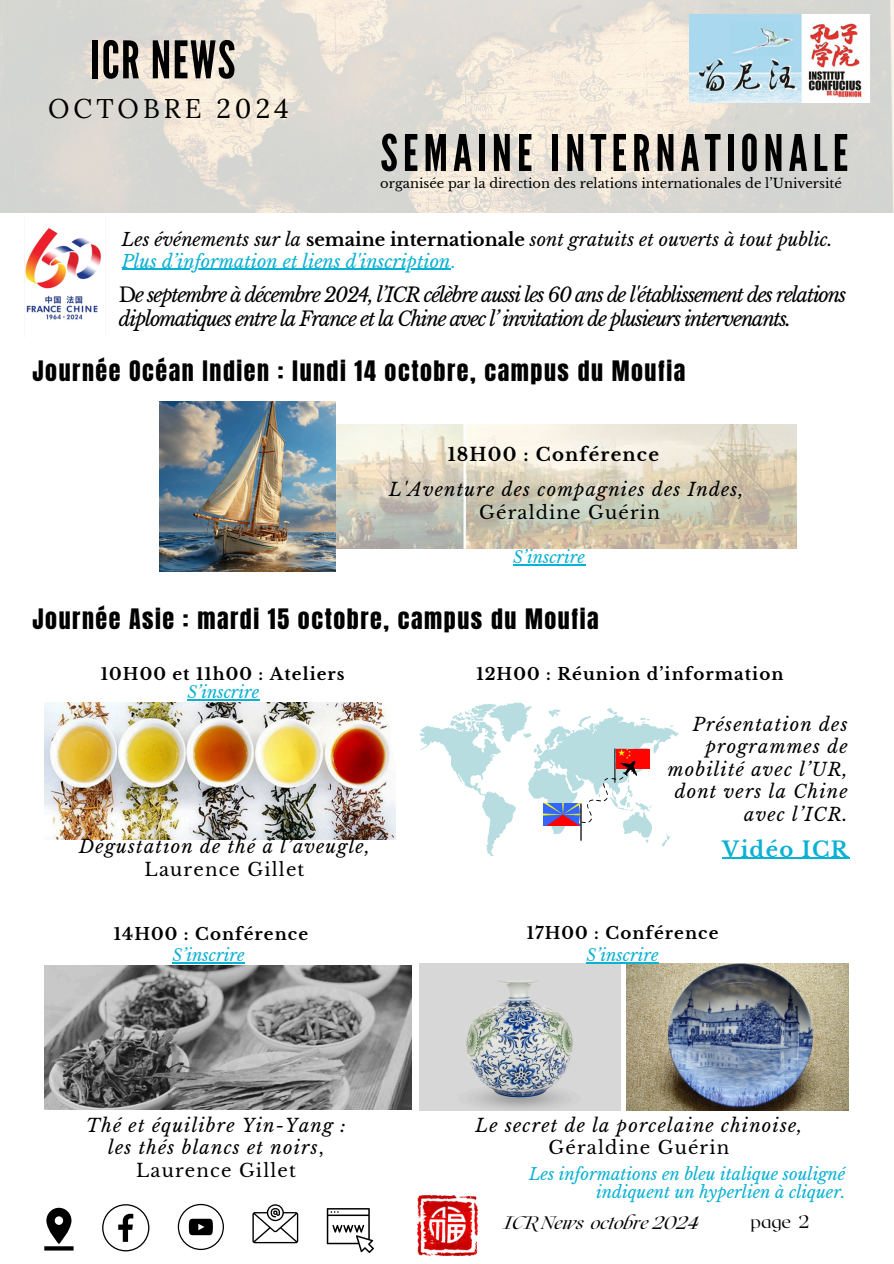
<style>
.page{position:relative;width:894px;height:1264px;background:#fff}
.page>*{position:absolute;margin:0;border:0;box-sizing:border-box;transform-origin:0 0}
.t1{font:51.6px "League Gothic";letter-spacing:.03em;color:#000}
.t2{font:50.25px "League Gothic";letter-spacing:.105em;color:#000}
.t3{font:27px "Lora";letter-spacing:.145em;color:#000}
.t4{font:24px "Anton";letter-spacing:.065em;color:#000}
.t5{font:700 21.15px "Libre Baskerville";letter-spacing:.065em;color:#0bb1d3}
.t6{font:italic 19.8px/23.7px "Libre Baskerville";letter-spacing:-.06em;color:#010101}
.t7{font:italic 18.15px/22.5px "Libre Baskerville";letter-spacing:.065em;color:#000;text-align:right}
.t8{font:18.15px "Libre Baskerville";letter-spacing:.065em;color:#000}
.t9{font:700 18.15px "Libre Baskerville";letter-spacing:.065em;color:#000}
.t10{font:italic 18px "Libre Baskerville";color:#000}
.t11{font:italic 18px "Libre Baskerville";color:#0bb1d3}
.t12{font:italic 300 18px "Roxborough CF";color:#000}
.t13{font:300 18px "Roxborough CF";color:#000}
.t14{font:700 16.65px "Libre Baskerville";letter-spacing:.065em;color:#000}
.t15{font:italic 16.5px "Libre Baskerville";color:#0bb1d3}
.t16{font:13.05px "Libre Baskerville";color:#000}
.s1{font-weight:700;font-style:normal}
.s2{font-style:normal}
</style>
<div class="page">
<svg style="left:102px;top:1204px;width:47px;height:47px"></svg>
<svg style="left:327px;top:1208px;width:47px;height:44px"></svg>
<svg style="left:178px;top:1203px;width:46px;height:46px"></svg>
<svg style="left:44px;top:1207px;width:30px;height:43px"></svg>
<svg style="left:252px;top:1204px;width:46px;height:39px"></svg>
<img style="left:0;top:0;width:893px;height:212px">
<img style="left:689px;top:15px;width:180px;height:87px">
<img style="left:417px;top:1195px;width:61px;height:61px">
<img style="left:335px;top:424px;width:461px;height:124px">
<img style="left:159px;top:401px;width:176px;height:170px">
<img style="left:419px;top:963px;width:201px;height:147px">
<img style="left:626px;top:963px;width:222px;height:146px">
<img style="left:44px;top:702px;width:351px;height:137px">
<svg style="left:419px;top:702px;width:259px;height:154px"></svg>
<img style="left:543px;top:803px;width:36px;height:22px">
<img style="left:579px;top:803px;width:2px;height:37px">
<img style="left:44px;top:965px;width:367px;height:144px">
<hr style="left:122px;top:269px;width:328px;height:1px;background:#0bb1d3">
<hr style="left:513px;top:564px;width:72px;height:1px;background:#0bb1d3">
<hr style="left:187px;top:699px;width:72px;height:1px;background:#0bb1d3">
<hr style="left:172px;top:962px;width:72px;height:1px;background:#0bb1d3">
<hr style="left:586px;top:962px;width:72px;height:1px;background:#0bb1d3">
<hr style="left:722px;top:857px;width:127px;height:2px;background:#0bb1d3">
<img style="left:24px;top:228px;width:77px;height:92px">
<p class="t1" style="left:90px;top:30px;width:146px">ICR NEWS</p>
<h5 class="t3" style="left:48px;top:91px;width:242px">OCTOBRE 2024</h5>
<h6 class="t2" style="left:380px;top:124px;width:469px">SEMAINE INTERNATIONALE</h6>
<h6 class="t16" style="left:380px;top:175px;width:463px">organisée par la direction des relations internationales de l’Université</h6>
<p class="t10" style="left:122px;top:229px;width:712px">Les événements sur la <span class="s1">semaine internationale</span> sont gratuits et ouverts à tout public.</p>
<p class="t11" style="left:122px;top:250px;width:335px">Plus d’information et liens d'inscription<span class="s2">.</span></p>
<p class="t6" style="left:119px;top:283px;width:729px"><span class="s2">D</span>e septembre à décembre 2024, l’ICR célèbre aussi les 60 ans de l'établissement des relations diplomatiques entre la France et la Chine avec l’ invitation de plusieurs intervenants.</p>
<p class="t4" style="left:33px;top:353px;width:654px">Journée Océan Indien : lundi 14 octobre, campus du Moufia</p>
<h6 class="t9" style="left:447px;top:444px;width:213px">18H00 : Conférence</h6>
<p class="t7" style="left:389px;top:479px;width:355px">L'Aventure des compagnies des Indes,</p>
<p class="t8" style="left:479px;top:501px;width:182px">Géraldine Guérin</p>
<p class="t15" style="left:513px;top:547px;width:73px">S’inscrire</p>
<h3 class="t4" style="left:33px;top:601px;width:567px">Journée Asie : mardi 15 octobre, campus du Moufia</h3>
<h6 class="t14" style="left:101px;top:663px;width:245px">10H00 et 11h00 : Ateliers</h6>
<p class="t14" style="left:476px;top:663px;width:308px">12H00 : Réunion d’information</p>
<p class="t15" style="left:187px;top:682px;width:73px">S’inscrire</p>
<h6 class="t7" style="left:667px;top:713px;width:181px">Présentation des programmes de mobilité avec l’UR, dont vers la Chine avec l’ICR.</h6>
<p class="t7" style="left:79px;top:835px;width:292px">Dégustation de thé à l’aveugle,</p>
<p class="t8" style="left:145px;top:858px;width:161px">Laurence Gillet</p>
<p class="t5" style="left:722px;top:836px;width:127px">Vidéo ICR</p>
<p class="t14" style="left:114px;top:924px;width:196px">14H00 : Conférence</p>
<h4 class="t14" style="left:526px;top:923px;width:193px">17H00 : Conférence</h4>
<p class="t15" style="left:172px;top:945px;width:73px">S’inscrire</p>
<p class="t15" style="left:586px;top:945px;width:73px">S’inscrire</p>
<p class="t7" style="left:86px;top:1114px;width:261px">Thé et équilibre Yin-Yang :</p>
<p class="t7" style="left:108px;top:1136px;width:217px">les thés blancs et noirs<span class="s2">,</span></p>
<p class="t8" style="left:136px;top:1159px;width:161px">Laurence Gillet</p>
<p class="t7" style="left:475px;top:1114px;width:328px">Le secret de la porcelaine chinoise,</p>
<p class="t8" style="left:548px;top:1136px;width:182px">Géraldine Guérin</p>
<h3 class="t15" style="left:529px;top:1164px;width:318px">Les informations en bleu italique souligné</h3>
<p class="t15" style="left:596px;top:1182px;width:250px">indiquent un hyperlien à cliquer.</p>
<p class="t12" style="left:503px;top:1211px;width:196px">ICR News octobre 2024</p>
<p class="t13" style="left:750px;top:1210px;width:60px">page 2</p>
</div>
